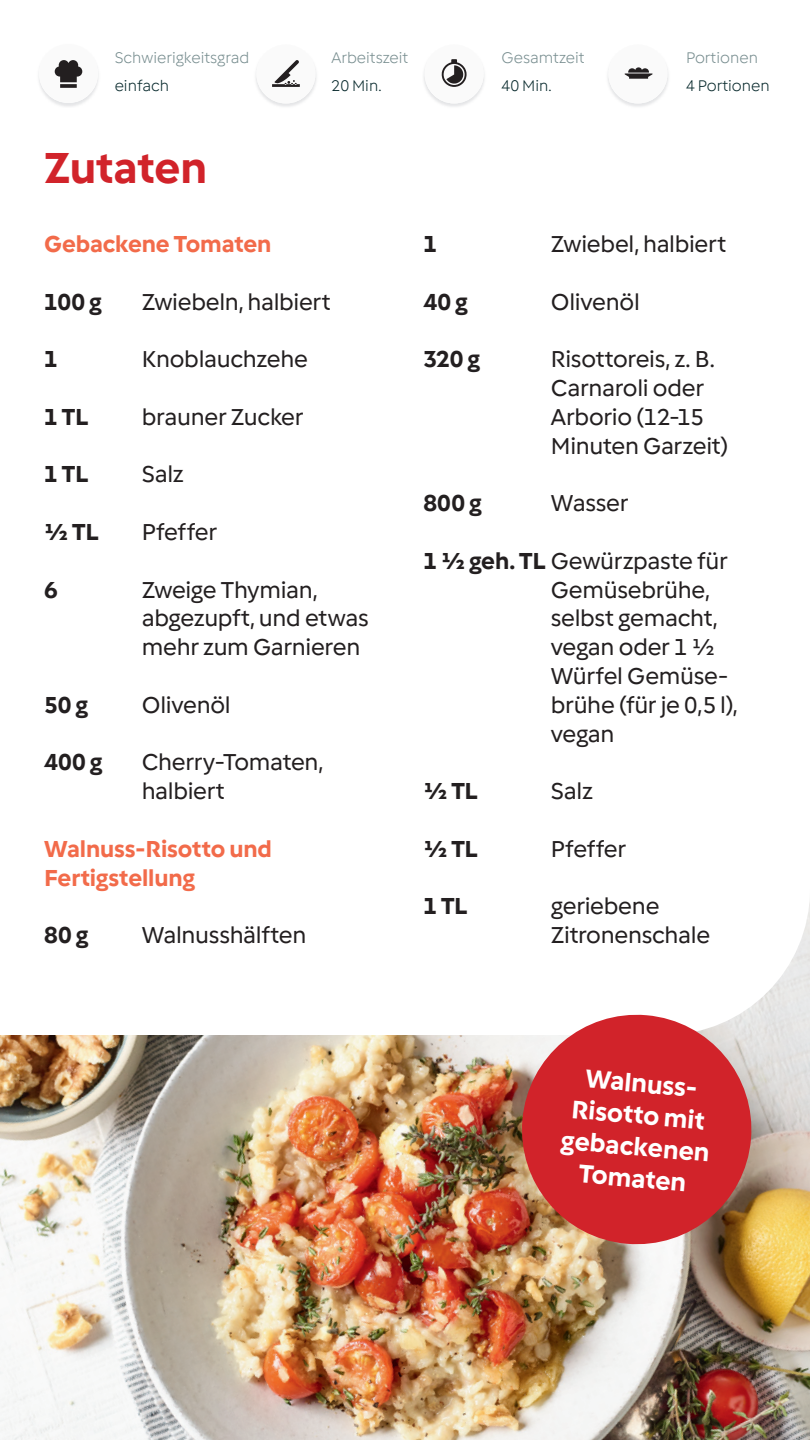
<style>
.page{position:relative;width:810px;height:1440px;background:#fff}
.page>*{position:absolute;margin:0;border:0;box-sizing:border-box;transform-origin:0 0}
.t1{font:700 45px "Vorwerk";letter-spacing:-.005em;color:#d1232a}
.t2{font:700 26.4px/31.7px "Vorwerk";color:#fff;text-align:center}
.t3{font:24px/28.8px "Vorwerk";letter-spacing:-.01em;color:#231f20}
.t4{font:700 24px/28.8px "Vorwerk";letter-spacing:-.005em;color:#f26b4a}
.t5{font:700 24px "Vorwerk";letter-spacing:-.005em;color:#231f20}
.t6{font:300 16.12px "Vorwerk";color:#768c8e}
.t7{font:300 16.12px "Vorwerk";color:#042629}
.s1{font-weight:700}
</style>
<div class="page">
<img style="left:0;top:1035px;width:810px;height:405px">
<svg style="left:746px;top:902px;width:64px;height:133px"></svg>
<img style="left:38px;top:73px;width:61px;height:34px">
<div style="left:39px;top:44px;width:59px;height:59px;background:#fafafa;border-radius:50%"></div>
<svg style="left:55px;top:60px;width:27px;height:28px"></svg>
<img style="left:255px;top:69px;width:62px;height:38px">
<div style="left:256px;top:44px;width:59px;height:59px;background:#fafafa;border-radius:50%"></div>
<svg style="left:272px;top:60px;width:28px;height:27px"></svg>
<img style="left:423px;top:69px;width:62px;height:38px">
<div style="left:425px;top:44px;width:59px;height:59px;background:#fafafa;border-radius:50%"></div>
<svg style="left:442px;top:59px;width:25px;height:28px"></svg>
<img style="left:607px;top:69px;width:62px;height:38px">
<div style="left:608px;top:44px;width:59px;height:59px;background:#fafafa;border-radius:50%"></div>
<svg style="left:625px;top:67px;width:27px;height:12px"></svg>
<svg style="left:517px;top:1010px;width:239px;height:239px;background:#ce4a4a"></svg>
<p class="t6" style="left:115px;top:47px;width:136px">Schwierigkeitsgrad</p>
<p class="t7" style="left:115px;top:75px;width:56px">einfach</p>
<p class="t6" style="left:331px;top:47px;width:78px">Arbeitszeit</p>
<p class="t7" style="left:331px;top:75px;width:52px">20 Min.</p>
<p class="t6" style="left:502px;top:47px;width:85px">Gesamtzeit</p>
<p class="t7" style="left:502px;top:75px;width:52px">40 Min.</p>
<p class="t6" style="left:686px;top:47px;width:73px">Portionen</p>
<p class="t7" style="left:686px;top:75px;width:85px">4 Portionen</p>
<h1 class="t1" style="left:44px;top:138px;width:165px">Zutaten</h1>
<p class="t4" style="left:44px;top:229px;width:229px">Gebackene Tomaten</p>
<p class="t5" style="left:44px;top:286px;width:59px">100 g</p>
<p class="t3" style="left:142px;top:286px;width:190px">Zwiebeln, halbiert</p>
<p class="t5" style="left:44px;top:344px;width:15px">1</p>
<p class="t3" style="left:142px;top:344px;width:168px">Knoblauchzehe</p>
<p class="t5" style="left:44px;top:401px;width:45px">1 TL</p>
<p class="t3" style="left:142px;top:402px;width:163px">brauner Zucker</p>
<p class="t5" style="left:44px;top:459px;width:45px">1 TL</p>
<p class="t3" style="left:142px;top:459px;width:43px">Salz</p>
<p class="t5" style="left:44px;top:516px;width:56px">½ TL</p>
<p class="t3" style="left:142px;top:517px;width:77px">Pfeffer</p>
<p class="t5" style="left:44px;top:574px;width:15px">6</p>
<p class="t3" style="left:142px;top:574px;width:229px">Zweige Thymian, abgezupft, und etwas mehr zum Garnieren</p>
<p class="t5" style="left:44px;top:689px;width:46px">50 g</p>
<p class="t3" style="left:142px;top:690px;width:91px">Olivenöl</p>
<p class="t5" style="left:44px;top:747px;width:60px">400 g</p>
<p class="t3" style="left:142px;top:747px;width:183px">Cherry-Tomaten, halbiert</p>
<p class="t4" style="left:44px;top:834px;width:229px">Walnuss-Risotto und<br>Fertigstellung</p>
<p class="t5" style="left:44px;top:920px;width:46px">80 g</p>
<p class="t3" style="left:142px;top:920px;width:166px">Walnusshälften</p>
<p class="t5" style="left:423px;top:228px;width:15px">1</p>
<p class="t3" style="left:551px;top:229px;width:177px">Zwiebel, halbiert</p>
<p class="t5" style="left:423px;top:286px;width:46px">40 g</p>
<p class="t3" style="left:551px;top:286px;width:91px">Olivenöl</p>
<p class="t5" style="left:423px;top:344px;width:58px">320 g</p>
<p class="t3" style="left:551px;top:344px;width:179px">Risottoreis, z. B.<br>Carnaroli oder<br>Arborio (12-15<br>Minuten Garzeit)</p>
<p class="t5" style="left:423px;top:488px;width:60px">800 g</p>
<p class="t3" style="left:551px;top:488px;width:79px">Wasser</p>
<p class="t3" style="left:551px;top:546px;width:188px;text-indent:-127px"><span class="s1">1 ½ geh. TL</span> Gewürzpaste für<br>Gemüsebrühe, selbst gemacht, vegan oder 1 ½<br>Würfel Gemüse&shy;brühe (für je 0,5 l), vegan</p>
<p class="t5" style="left:423px;top:776px;width:56px">½ TL</p>
<p class="t3" style="left:551px;top:776px;width:43px">Salz</p>
<p class="t5" style="left:423px;top:833px;width:56px">½ TL</p>
<p class="t3" style="left:551px;top:834px;width:77px">Pfeffer</p>
<p class="t5" style="left:423px;top:891px;width:45px">1 TL</p>
<p class="t3" style="left:551px;top:891px;width:161px">geriebene<br>Zitronenschale</p>
<p class="t2" style="left:568px;top:1060px;width:151px;rotate:5deg">Walnuss-<br>Risotto mit gebackenen<br>Tomaten</p>
</div>
